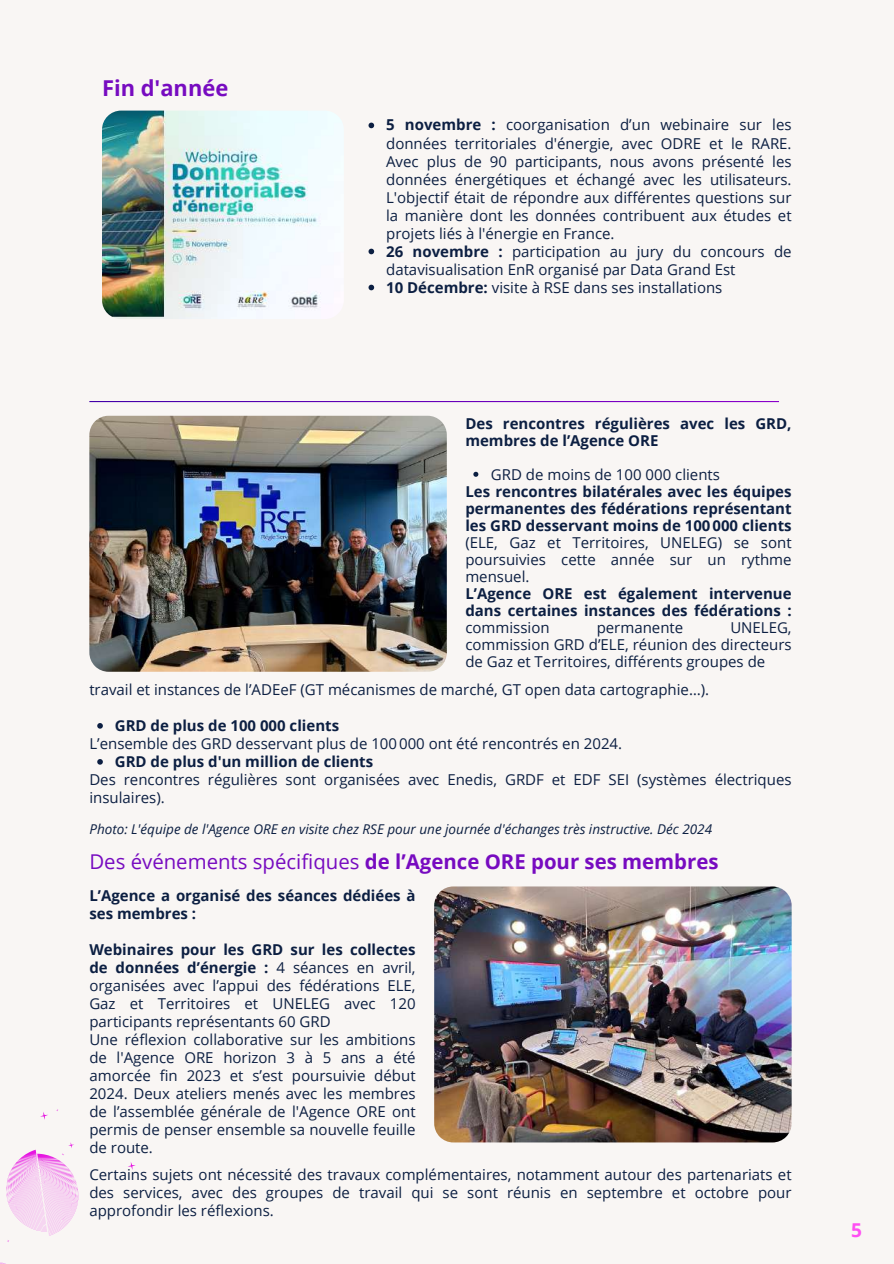
<style>
.page{position:relative;width:894px;height:1264px;background:#fff}
.page>*{position:absolute;margin:0;border:0;box-sizing:border-box;transform-origin:0 0}
.t1{font:700 21.9px "Open Sans";color:#770bc0}
.t2{font:700 20.4px "Open Sans";color:#770bc0}
.t3{font:700 19.05px "Open Sans";color:#ff4ff3}
.t4{font:15px/18px "Open Sans";color:#0c1f42}
.t5{font:700 15px/17px "Open Sans";color:#0c1f42}
.t6{font:italic 13.5px "Open Sans";color:#0c1f42}
.s1{font-weight:700}
.s2{font-weight:400}
</style>
<div class="page">
<div style="left:0;top:0;width:893px;height:1263px;background:#f9f6f4"></div>
<img style="left:102px;top:111px;width:242px;height:208px;border-radius:19px">
<hr style="left:89px;top:401px;width:689px;height:1px;background:#fff">
<svg style="left:40px;top:1112px;width:8px;height:8px"></svg>
<svg style="left:128px;top:1162px;width:8px;height:8px"></svg>
<svg style="left:6px;top:1142px;width:73px;height:100px"></svg>
<img style="left:89px;top:416px;width:357px;height:255px">
<img style="left:434px;top:886px;width:357px;height:256px">
<svg style="left:368px;top:123px;width:6px;height:5px"></svg>
<svg style="left:368px;top:249px;width:6px;height:5px"></svg>
<svg style="left:368px;top:285px;width:6px;height:5px"></svg>
<svg style="left:473px;top:472px;width:5px;height:5px"></svg>
<svg style="left:97px;top:723px;width:6px;height:5px"></svg>
<svg style="left:97px;top:759px;width:6px;height:5px"></svg>
<h1 class="t1" style="left:102px;top:72px;width:128px">Fin d'année</h1>
<p class="t4" style="left:386px;top:116px;width:407px"><span class="s1">5 novembre :</span> coorganisation d’un webinaire sur les données territoriales d'énergie, avec ODRE et le RARE.<br>Avec plus de 90 participants, nous avons présenté les données énergétiques et échangé avec les utilisateurs.<br>L'objectif était de répondre aux différentes questions sur la manière dont les données contribuent aux études et projets liés à l'énergie en France.<br><span class="s1">26 novembre :</span> participation au jury du concours de datavisualisation EnR organisé par Data Grand Est<br><span class="s1">10 Décembre:</span> visite à RSE dans ses installations</p>
<p class="t5" style="left:465px;top:414px;width:327px">Des rencontres régulières avec les GRD, membres de l’Agence ORE</p>
<p class="t4" style="left:490px;top:465px;width:230px">GRD de moins de 100 000 clients</p>
<p class="t5" style="left:465px;top:482px;width:327px;text-align:justify">Les rencontres bilatérales avec les équipes permanentes des fédérations représentant les GRD desservant moins de 100000 clients</p>
<p class="t4" style="left:465px;top:533px;width:328px;line-height:17px;text-align:justify">(ELE, Gaz et Territoires, UNELEG) se sont poursuivies cette année sur un rythme mensuel.</p>
<p class="t5" style="left:465px;top:584px;width:327px">L’Agence ORE est également intervenue dans certaines instances des fédérations :</p>
<p class="t4" style="left:465px;top:618px;width:86px">commission</p>
<p class="t4" style="left:596px;top:618px;width:88px">permanente</p>
<p class="t4" style="left:465px;top:618px;width:327px;line-height:17px;text-align:justify;text-indent:265px">UNELEG, commission GRD d’ELE, réunion des directeurs de Gaz et Territoires, différents groupes de</p>
<p class="t4" style="left:89px;top:680px;width:621px">travail et instances de l’ADEeF (GT mécanismes de marché, GT open data cartographie…).</p>
<p class="t5" style="left:115px;top:716px;width:226px">GRD de plus de 100 000 clients</p>
<p class="t4" style="left:89px;top:734px;width:534px">L’ensemble des GRD desservant plus de 100000 ont été rencontrés en 2024.</p>
<p class="t5" style="left:115px;top:752px;width:260px">GRD de plus d'un million de clients</p>
<p class="t4" style="left:89px;top:770px;width:703px">Des rencontres régulières sont organisées avec Enedis, GRDF et EDF SEI (systèmes électriques insulaires).</p>
<p class="t6" style="left:89px;top:820px;width:624px">Photo: L'équipe de l'Agence ORE en visite chez RSE pour une journée d'échanges très instructive. Déc 2024</p>
<h2 class="t2" style="left:89px;top:846px;width:630px"><span class="s2">Des événements spécifiques</span> de l’Agence ORE pour ses membres</h2>
<p class="t5" style="left:89px;top:886px;width:327px;line-height:18px">L’Agence a organisé des séances dédiées à ses membres :</p>
<p class="t4" style="left:89px;top:940px;width:328px"><span class="s1">Webinaires pour les GRD sur les collectes de données d’énergie :</span> 4 séances en avril, organisées avec l’appui des fédérations ELE, Gaz et Territoires et UNELEG avec 120 participants représentants 60 GRD<br>Une réflexion collaborative sur les ambitions de l'Agence ORE horizon 3 à 5 ans a été amorcée fin 2023 et s’est poursuivie début 2024. Deux ateliers menés avec les membres de l’assemblée générale de l'Agence ORE ont permis de penser ensemble sa nouvelle feuille de route.</p>
<p class="t4" style="left:89px;top:1165px;width:703px;text-align:justify">Certains sujets ont nécessité des travaux complémentaires, notamment autour des partenariats et des services, avec des groupes de travail qui se sont réunis en septembre et octobre pour approfondir les réflexions.</p>
<p class="t3" style="left:850px;top:1216px;width:12px">5</p>
</div>
